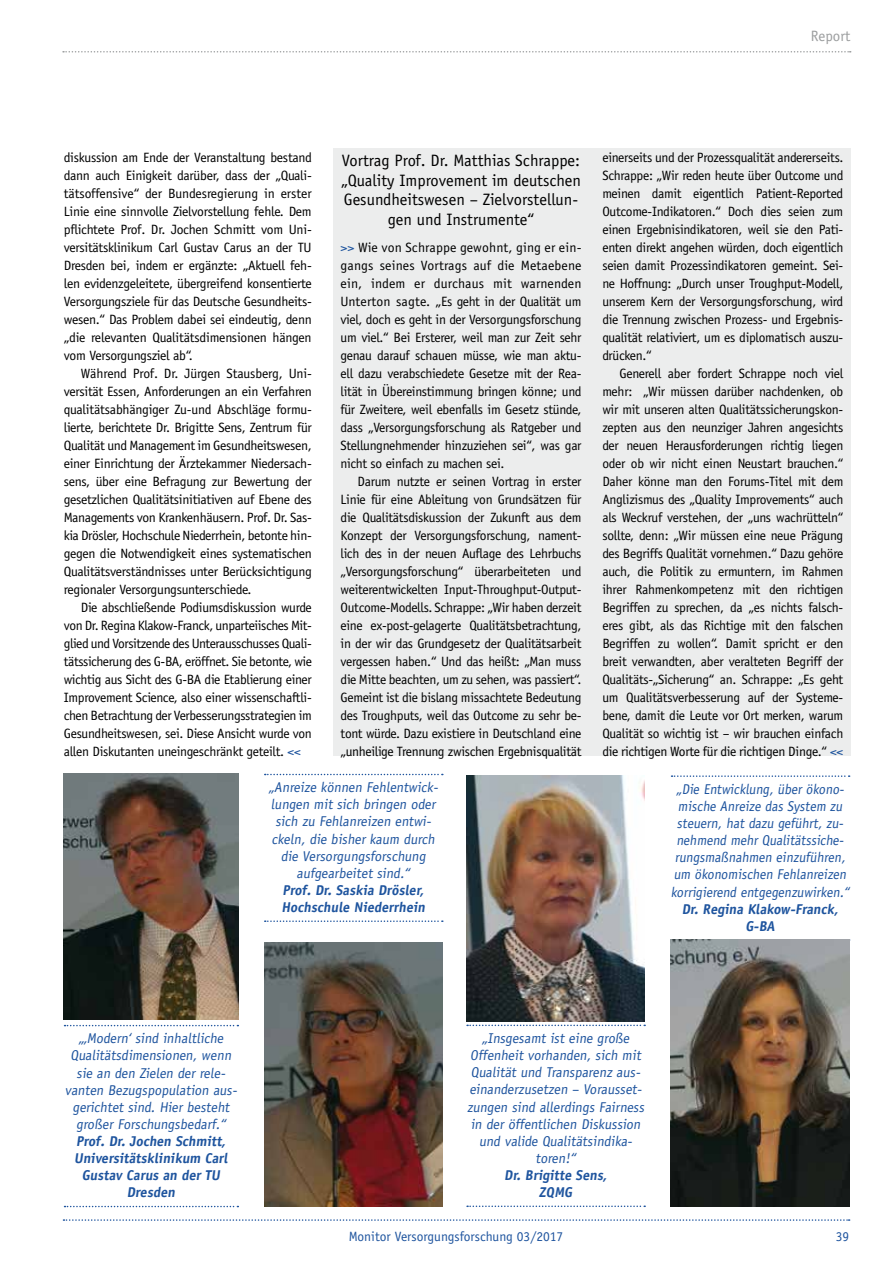
<style>
.page{position:relative;width:893px;height:1263px;background:#fff}
.page>*{position:absolute;margin:0;border:0;box-sizing:border-box;transform-origin:0 0}
.t1{font:16.5px/19.5px "Officina Sans";color:#000;text-align:center}
.t2{font:15px "Officina Sans";color:#9c9e9f}
.t3{font:14.25px/17.1px "Officina Sans";color:#1e549e;text-align:center}
.t4{font:14.25px/17.1px "Officina Sans";color:#1e549e;text-align:center;scale:.96 1}
.t5{font:700 14.25px/17.1px "Officina Sans";color:#1e549e;text-align:center}
.t6{font:13.5px/18px "Officina Sans";letter-spacing:-.02em;color:#000;text-align:justify}
.t7{font:13.5px "Officina Sans";color:#1e549e}
.s1{color:#1e549e}
</style>
<div class="page">
<svg style="left:63px;top:51px;width:788px;height:2px"></svg>
<svg style="left:63px;top:1219px;width:787px;height:2px"></svg>
<div style="left:333px;top:149px;width:517px;height:607px;background:#eceded"></div>
<svg style="left:265px;top:774px;width:178px;height:1px"></svg>
<svg style="left:265px;top:920px;width:178px;height:2px"></svg>
<svg style="left:65px;top:1025px;width:173px;height:1px"></svg>
<svg style="left:65px;top:1206px;width:173px;height:1px"></svg>
<img style="left:64px;top:773px;width:174px;height:246px">
<img style="left:466px;top:776px;width:179px;height:245px">
<img style="left:264px;top:943px;width:179px;height:263px">
<svg style="left:467px;top:1024px;width:178px;height:2px"></svg>
<svg style="left:467px;top:1205px;width:178px;height:2px"></svg>
<svg style="left:671px;top:775px;width:179px;height:2px"></svg>
<svg style="left:671px;top:939px;width:179px;height:2px"></svg>
<img style="left:671px;top:940px;width:178px;height:266px">
<p class="t2" style="left:811px;top:27px;width:41px">Report</p>
<p class="t6" style="left:64px;top:148px;width:250px">diskussion am Ende der Veranstaltung bestand dann auch Einigkeit darüber, dass der „Quali&shy;tätsoffensive“ der Bundesregierung in erster Linie eine sinnvolle Zielvorstellung fehle. Dem pflichtete Prof. Dr. Jochen Schmitt vom Uni&shy;versitätsklinikum Carl Gustav Carus an der TU Dresden bei, indem er ergänzte: „Aktuell feh&shy;len evidenzgeleitete, übergreifend konsentierte Versorgungsziele für das Deutsche Gesundheits&shy;wesen.“ Das Problem dabei sei eindeutig, denn „die relevanten Qualitätsdimensionen hängen vom Versorgungsziel ab“.</p>
<p class="t6" style="left:64px;top:364px;width:250px;text-indent:17px">Während Prof. Dr. Jürgen Stausberg, Uni&shy;versität Essen, Anforderungen an ein Verfahren qualitätsabhängiger Zu-und Abschläge formu&shy;lierte, berichtete Dr. Brigitte Sens, Zentrum für Qualität und Management im Gesundheitswesen, einer Einrichtung der Ärztekammer Niedersach&shy;sens, über eine Befragung zur Bewertung der gesetzlichen Qualitätsinitiativen auf Ebene des Managements von Krankenhäusern. Prof. Dr. Sas&shy;kia Drösler, Hochschule Niederrhein, betonte hin&shy;gegen die Notwendigkeit eines systematischen Qualitätsverständnisses unter Berücksichtigung regionaler Versorgungsunterschiede.</p>
<p class="t6" style="left:64px;top:598px;width:250px;text-indent:17px">Die abschließende Podiumsdiskussion wurde von Dr. Regina Klakow-Franck, unparteiisches Mit&shy;glied und Vorsitzende des Unterausschusses Quali&shy;tätssicherung des G-BA, eröffnet. Sie betonte, wie wichtig aus Sicht des G-BA die Etablierung einer Improvement Science, also einer wissenschaftli&shy;chen Betrachtung der Verbesserungsstrategien im Gesundheitswesen, sei. Diese Ansicht wurde von allen Diskutanten uneingeschränkt geteilt. <span class="s1">&lt;&lt;</span></p>
<p class="t1" style="left:341px;top:151px;width:241px">Vortrag Prof. Dr. Matthias Schrappe: „Quality Improvement im deutschen Gesundheitswesen – Zielvorstellun&shy;gen und Instrumente“</p>
<p class="t6" style="left:341px;top:238px;width:242px"><span class="s1">&gt;&gt;</span> Wie von Schrappe gewohnt, ging er ein&shy;gangs seines Vortrags auf die Metaebene ein, indem er durchaus mit warnenden Unterton sagte. „Es geht in der Qualität um viel, doch es geht in der Versorgungsforschung um viel.“ Bei Ersterer, weil man zur Zeit sehr genau darauf schauen müsse, wie man aktu&shy;ell dazu verabschiedete Gesetze mit der Rea&shy;lität in Übereinstimmung bringen könne; und für Zweitere, weil ebenfalls im Gesetz stünde, dass „Versorgungsforschung als Ratgeber und Stellungnehmender hinzuziehen sei“, was gar nicht so einfach zu machen sei.</p>
<p class="t6" style="left:341px;top:472px;width:242px;text-indent:17px">Darum nutzte er seinen Vortrag in erster Linie für eine Ableitung von Grundsätzen für die Qualitätsdiskussion der Zukunft aus dem Konzept der Versorgungsforschung, nament&shy;lich des in der neuen Auflage des Lehrbuchs „Versorgungsforschung“ überarbeiteten und weiterentwickelten Input-Throughput-Output-Outcome-Modells. Schrappe: „Wir haben derzeit eine ex-post-gelagerte Qualitätsbetrachtung, in der wir das Grundgesetz der Qualitätsarbeit vergessen haben.“ Und das heißt: „Man muss die Mitte beachten, um zu sehen, was passiert“.<br>Gemeint ist die bislang missachtete Bedeutung des Troughputs, weil das Outcome zu sehr be&shy;tont würde. Dazu existiere in Deutschland eine „unheilige Trennung zwischen Ergebnisqualität</p>
<p class="t3" style="left:268px;top:779px;width:173px">„Anreize können Fehlentwick&shy;lungen mit sich bringen oder sich zu Fehlanreizen entwi&shy;ckeln, die bisher kaum durch die Versorgungsforschung aufgearbeitet sind.“</p>
<p class="t5" style="left:281px;top:881px;width:148px;text-align:left">Prof. Dr. Saskia Drösler,<br>Hochschule Niederrhein</p>
<p class="t6" style="left:602px;top:148px;width:242px">einerseits und der Prozessqualität andererseits.<br>Schrappe: „Wir reden heute über Outcome und meinen damit eigentlich Patient-Reported Outcome-Indikatoren.“ Doch dies seien zum einen Ergebnisindikatoren, weil sie den Pati&shy;enten direkt angehen würden, doch eigentlich seien damit Prozessindikatoren gemeint. Sei&shy;ne Hoffnung: „Durch unser Troughput-Modell, unserem Kern der Versorgungsforschung, wird die Trennung zwischen Prozess- und Ergebnis&shy;qualität relativiert, um es diplomatisch auszu&shy;drücken.“</p>
<p class="t6" style="left:602px;top:364px;width:242px;text-indent:17px">Generell aber fordert Schrappe noch viel mehr: „Wir müssen darüber nachdenken, ob wir mit unseren alten Qualitätssicherungskon&shy;zepten aus den neunziger Jahren angesichts der neuen Herausforderungen richtig liegen oder ob wir nicht einen Neustart brauchen.“ Daher könne man den Forums-Titel mit dem Anglizismus des „Quality Improvements“ auch als Weckruf verstehen, der „uns wachrütteln“ sollte, denn: „Wir müssen eine neue Prägung des Begriffs Qualität vornehmen.“ Dazu gehöre auch, die Politik zu ermuntern, im Rahmen ihrer Rahmenkompetenz mit den richtigen Begriffen zu sprechen, da „es nichts falsch&shy;eres gibt, als das Richtige mit den falschen Begriffen zu wollen“. Damit spricht er den breit verwandten, aber veralteten Begriff der Qualitäts-„Sicherung“ an. Schrappe: „Es geht um Qualitätsverbesserung auf der Systeme&shy;bene, damit die Leute vor Ort merken, warum Qualität so wichtig ist – wir brauchen einfach die richtigen Worte für die richtigen Dinge.“ <span class="s1">&lt;&lt;</span></p>
<p class="t4" style="left:671px;top:780px;width:190px">„Die Entwicklung, über ökono&shy;mische Anreize das System zu steuern, hat dazu geführt, zu&shy;nehmend mehr Qualitätssiche&shy;rungsmaßnahmen einzuführen, um ökonomischen Fehlanreizen korrigierend entgegenzuwirken.“</p>
<p class="t5" style="left:682px;top:900px;width:160px">Dr. Regina Klakow-Franck,<br>G-BA</p>
<p class="t3" style="left:65px;top:1030px;width:176px">„‚Modern‘ sind inhaltliche<br>Qualitätsdimensionen, wenn sie an den Zielen der rele&shy;vanten Bezugspopulation aus&shy;gerichtet sind. Hier besteht großer Forschungsbedarf.“</p>
<p class="t5" style="left:74px;top:1132px;width:158px">Prof. Dr. Jochen Schmitt,<br>Universitätsklinikum Carl<br>Gustav Carus an der TU<br>Dresden</p>
<p class="t3" style="left:467px;top:1030px;width:181px">„Insgesamt ist eine große<br>Offenheit vorhanden, sich mit<br>Qualität und Transparenz aus&shy;einanderzusetzen – Vorausset&shy;zungen sind allerdings Fairness in der öffentlichen Diskussion und valide Qualitätsindika&shy;toren!“</p>
<p class="t5" style="left:504px;top:1166px;width:107px">Dr. Brigitte Sens,<br>ZQMG</p>
<p class="t7" style="left:349px;top:1228px;width:216px">Monitor Versorgungsforschung 03/2017</p>
<p class="t7" style="left:836px;top:1228px;width:15px">39</p>
</div>
